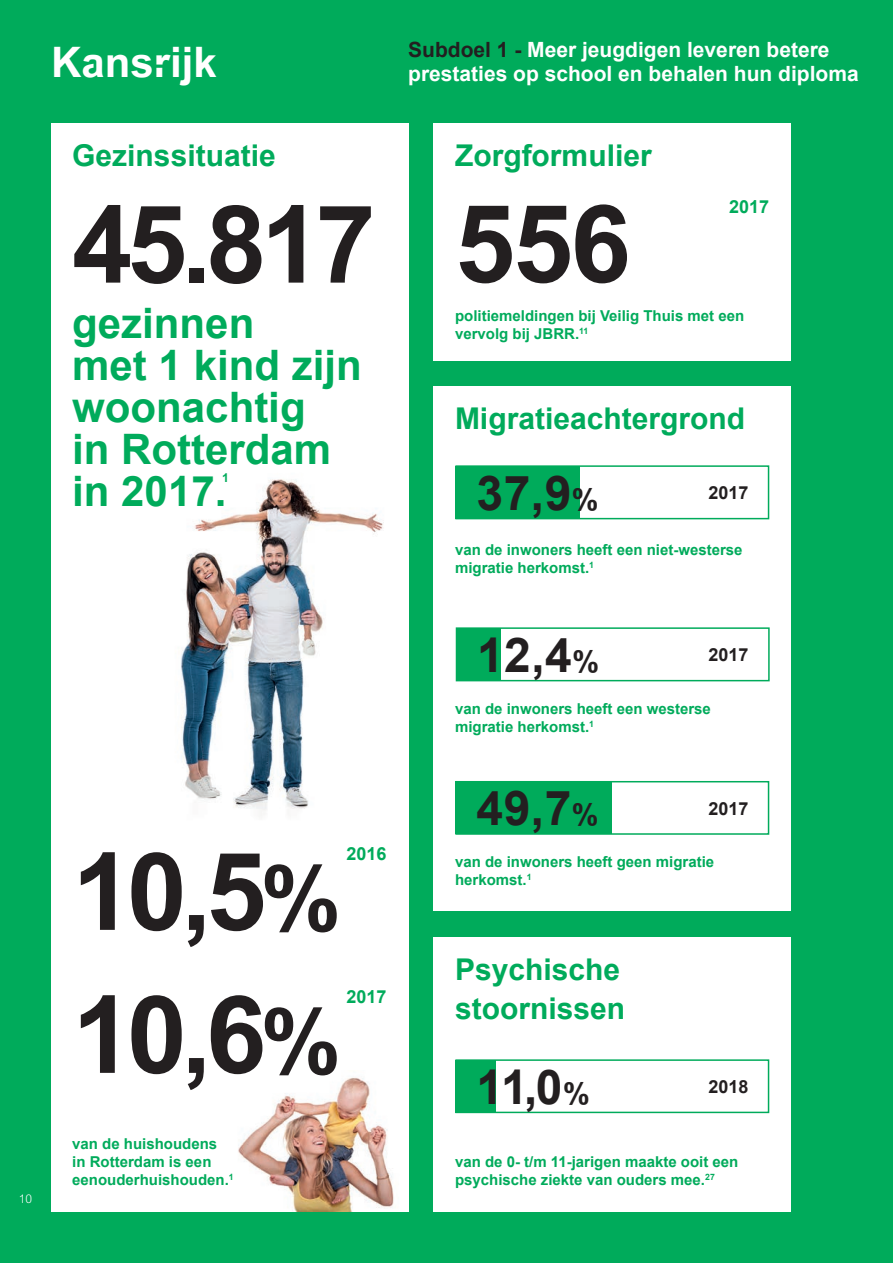
<style>
.page{position:relative;width:893px;height:1263px;background:#00ab5b}
.page>*{position:absolute;margin:0;border:0;box-sizing:border-box;transform-origin:0 0}
.t1{font:700 108px/142.9px "Arial";letter-spacing:-.05em;color:#231f20}
.t2{font:700 48px "Arial";letter-spacing:.01em;color:#231f20}
.t3{font:700 42px/42px "Arial";color:#00ab5b}
.t4{font:700 42px "Arialfor Rotterdam";color:#fff}
.t5{font:700 30px/39px "Arial";color:#00ab5b}
.t6{font:700 21px/24px "Arial";color:#fff}
.t7{font:700 18px "Arial";color:#231f20}
.t8{font:700 18px "Arial";color:#00ab5b}
.t9{font:700 15px/18px "Arial";color:#00ab5b}
.t10{font:700 12.3px "Arial";color:#00ab5b}
.t11{font:300 12px "Arial MT Std";color:#fff}
.s1{color:#231f20}
.s2{font-size:30px}
.s3{font-size:90px}
</style>
<div class="page">
<div style="left:434px;top:123px;width:357px;height:238px;background:#fff"></div>
<div style="left:434px;top:938px;width:357px;height:274px;background:#fff"></div>
<div style="left:434px;top:386px;width:357px;height:525px;background:#fff"></div>
<div style="left:51px;top:123px;width:357px;height:1089px;background:#fff"></div>
<img style="left:181px;top:479px;width:203px;height:337px">
<img style="left:238px;top:1077px;width:156px;height:135px">
<div style="left:455px;top:465px;width:314px;height:54px;border:2px solid #00ab5b"></div>
<div style="left:455px;top:1059px;width:314px;height:54px;border:2px solid #00ab5b"></div>
<div style="left:455px;top:466px;width:124px;height:53px;background:#00ab5b"></div>
<div style="left:455px;top:1060px;width:40px;height:52px;background:#00ab5b"></div>
<div style="left:455px;top:781px;width:314px;height:54px;border:2px solid #00ab5b"></div>
<div style="left:455px;top:781px;width:157px;height:53px;background:#00ab5b"></div>
<div style="left:456px;top:627px;width:314px;height:54px;border:2px solid #00ab5b"></div>
<div style="left:456px;top:628px;width:44px;height:53px;background:#00ab5b"></div>
<h3 class="t4" style="left:51px;top:39px;width:167px">Kansrijk</h3>
<h3 class="t6" style="left:408px;top:39px;width:452px"><span class="s1">Subdoel 1 -</span> Meer jeugdigen leveren betere prestaties op school en behalen hun diploma</h3>
<h3 class="t5" style="left:72px;top:137px;width:205px">Gezinssituatie</h3>
<h3 class="t5" style="left:455px;top:137px;width:198px">Zorgformulier</h3>
<p class="t8" style="left:729px;top:195px;width:42px">2017</p>
<h1 class="t1" style="left:72px;top:177px;width:560px">45.817 556</h1>
<p class="t9" style="left:455px;top:308px;width:291px">politiemeldingen bij Veilig Thuis met een vervolg bij JBRR.<sup>11</sup></p>
<h3 class="t3" style="left:72px;top:304px;width:291px">gezinnen<br>met 1 kind zijn woonachtig<br>in Rotterdam in 2017.</h3>
<h3 class="t5" style="left:455px;top:400px;width:292px">Migratieachtergrond</h3>
<p class="t10" style="left:222px;top:470px;width:8px">1</p>
<h2 class="t2" style="left:477px;top:461px;width:124px">37,9<span class="s2">%</span></h2>
<p class="t7" style="left:708px;top:481px;width:42px">2017</p>
<p class="t9" style="left:455px;top:542px;width:289px">van de inwoners heeft een niet-westerse migratie herkomst.<sup>1</sup></p>
<p class="t11" style="left:19px;top:1192px;width:15px">10</p>
<h1 class="t1" style="left:72px;top:824px;width:270px">10,5<span class="s3">%<br></span>10,6<span class="s3">%</span></h1>
<p class="t8" style="left:346px;top:842px;width:42px">2016</p>
<p class="t8" style="left:346px;top:985px;width:42px">2017</p>
<p class="t9" style="left:72px;top:1136px;width:163px">van de huishoudens in Rotterdam is een eenouderhuishouden.<sup>1</sup></p>
<h2 class="t2" style="left:477px;top:623px;width:124px">12,4<span class="s2">%</span></h2>
<p class="t7" style="left:708px;top:642px;width:42px">2017</p>
<p class="t9" style="left:455px;top:700px;width:257px">van de inwoners heeft een westerse migratie herkomst.<sup>1</sup></p>
<h2 class="t2" style="left:477px;top:777px;width:124px">49,7<span class="s2">%</span></h2>
<p class="t7" style="left:708px;top:797px;width:42px">2017</p>
<p class="t9" style="left:455px;top:853px;width:261px">van de inwoners heeft geen migratie herkomst.<sup>1</sup></p>
<h3 class="t5" style="left:455px;top:951px;width:172px">Psychische stoornissen</h3>
<h2 class="t2" style="left:477px;top:1055px;width:115px">11,0<span class="s2">%</span></h2>
<p class="t7" style="left:708px;top:1075px;width:42px">2018</p>
<p class="t9" style="left:455px;top:1154px;width:285px">van de 0- t/m 11-jarigen maakte ooit een psychische ziekte van ouders mee.<sup>27</sup></p>
</div>
